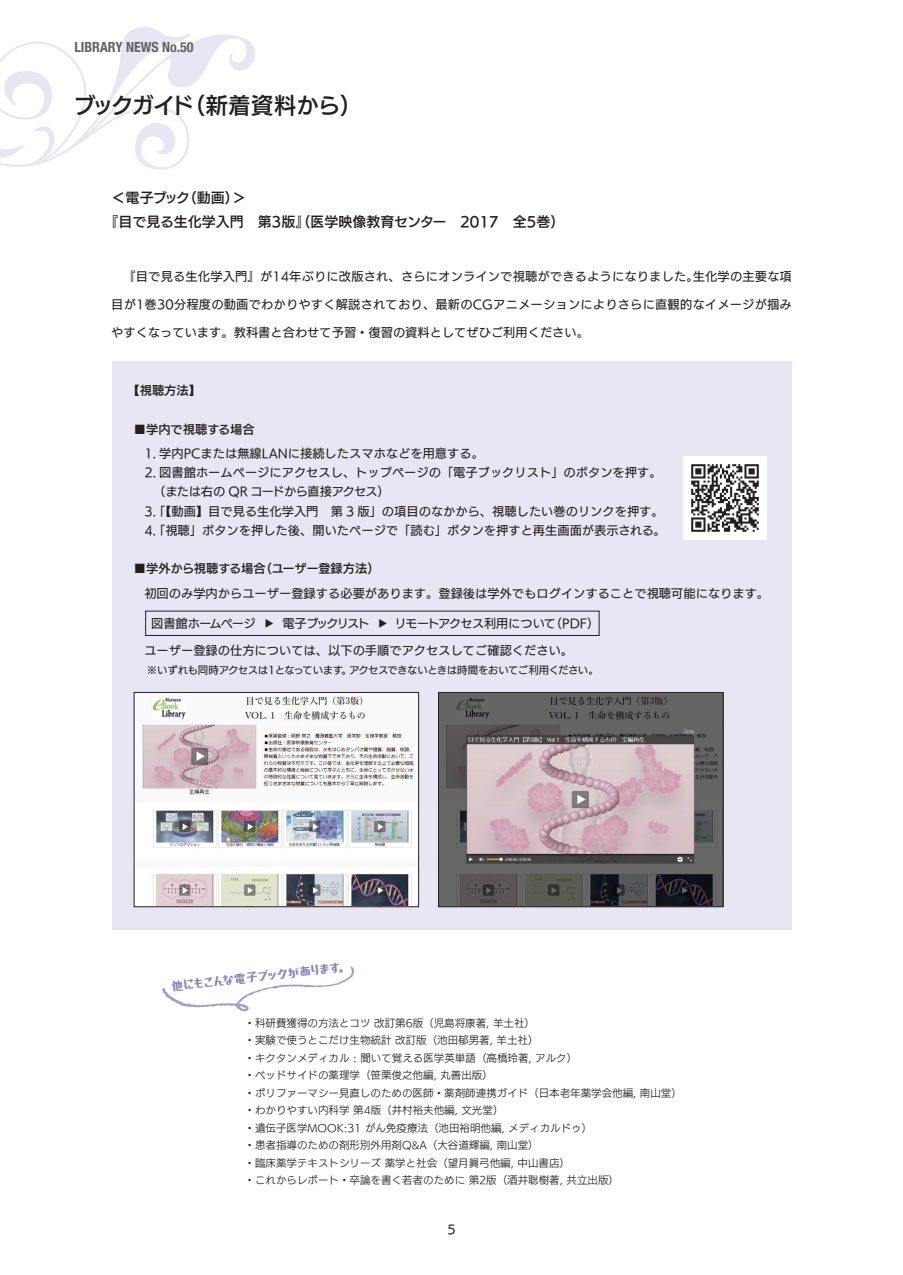
<style>
.page{position:relative;width:903px;height:1275px;background:#fff}
.page>*{position:absolute;margin:0;border:0;box-sizing:border-box;transform-origin:0 0}
.t1{font:22.75px "UD Kakugo Small Pr 6 N DB";letter-spacing:-.065em;color:#231f20}
.t2{font:14px "UD Kakugo Small Pr 6 N DB";color:#231f20}
.t3{font:700 condensed 14px "Helvetica Neue";color:#636366}
.t4{font:12.25px "UD Kakugo Small Pr 6 N M";color:#231f20}
.t5{font:12.25px "UD Kakugo Small Pr 6 N M";letter-spacing:-.06em;color:#231f20}
.t6{font:12.25px "UD Kakugo Small Pr 6 N DB";color:#231f20}
.t7{font:12.25px "UD Kakugo Small Pr 6 N M";letter-spacing:-.04em;color:#231f20}
.t8{font:11.9px "Aokane Std EB";color:#8b85bf}
.t9{font:10.5px "UD Kakugo Small Pr 6 N R";color:#231f20}
.t10{font:10.5px "UD Kakugo Small Pr 6 N M";letter-spacing:-.05em;color:#231f20}
.s1{font-size:9.8px}
</style>
<div class="page">
<div style="left:112px;top:361px;width:680px;height:568px;background:#e7e6f2"></div>
<hr style="left:902px;top:0;width:1px;height:1275px;background:#3b383a">
<svg style="left:0;top:27px;width:255px;height:143px"></svg>
<img style="left:136px;top:694px;width:281px;height:211px">
<div style="left:134px;top:692px;width:285px;height:215px;border:1px solid #231f20"></div>
<img style="left:440px;top:694px;width:281px;height:211px">
<div style="left:438px;top:692px;width:285px;height:215px;border:1px solid #231f20"></div>
<div style="left:145px;top:611px;width:454px;height:25px;border:1px solid #231f20"></div>
<img style="left:683px;top:456px;width:84px;height:84px">
<svg style="left:162px;top:966px;width:192px;height:45px"></svg>
<p class="t3" style="left:74px;top:35px;width:121px">LIBRARY NEWS No.50</p>
<p class="t1" style="left:73px;top:93px;width:290px">ブックガイド（新着資料から）</p>
<p class="t2" style="left:112px;top:190px;width:136px">＜電子ブック（動画）＞</p>
<p class="t2" style="left:104px;top:214px;width:462px">『目で見る生化学入門　第3版』（医学映像教育センター　2017　全5巻）</p>
<p class="t4" style="left:123px;top:270px;width:670px">『目で見る生化学入門』が14年ぶりに改版され、さらにオンラインで視聴ができるようになりました。生化学の主要な項</p>
<p class="t4" style="left:111px;top:298px;width:682px">目が1巻30分程度の動画でわかりやすく解説されており、最新のCGアニメーションによりさらに直観的なイメージが掴み</p>
<p class="t4" style="left:111px;top:326px;width:479px">やすくなっています。教科書と合わせて予習・復習の資料としてぜひご利用ください。</p>
<p class="t6" style="left:127px;top:384px;width:75px">【視聴方法】</p>
<p class="t6" style="left:134px;top:422px;width:122px">■学内で視聴する場合</p>
<p class="t4" style="left:144px;top:446px;width:341px">1. 学内PCまたは無線LANに接続したスマホなどを用意する。</p>
<p class="t4" style="left:144px;top:466px;width:519px">2. 図書館ホームページにアクセスし、トップページの「電子ブックリスト」のボタンを押す。</p>
<p class="t7" style="left:153px;top:485px;width:238px">（または右の QR コードから直接アクセス）</p>
<p class="t4" style="left:144px;top:504px;width:521px">3.「【動画】目で見る生化学入門　第 3 版」の項目のなかから、視聴したい巻のリンクを押す。</p>
<p class="t4" style="left:144px;top:523px;width:523px">4.「視聴」ボタンを押した後、開いたページで「読む」ボタンを押すと再生画面が表示される。</p>
<p class="t6" style="left:134px;top:562px;width:247px">■学外から視聴する場合（ユーザー登録方法）</p>
<p class="t4" style="left:144px;top:586px;width:626px">初回のみ学内からユーザー登録する必要があります。登録後は学外でもログインすることで視聴可能になります。</p>
<p class="t5" style="left:151px;top:616px;width:450px">図書館ホームページ <span class="s1">▶</span> 電子ブックリスト <span class="s1">▶</span> リモートアクセス利用について（PDF）</p>
<p class="t4" style="left:144px;top:644px;width:430px">ユーザー登録の仕方については、以下の手順でアクセスしてご確認ください。</p>
<p class="t10" style="left:147px;top:664px;width:453px">※いずれも同時アクセスは1となっています。アクセスできないときは時間をおいてご利用ください。</p>
<p class="t8" style="left:170px;top:977px;width:181px;rotate:-6deg">他にもこんな電子ブックがあります。</p>
<p class="t9" style="left:245px;top:1017px;width:292px">・科研費獲得の方法とコツ 改訂第6版（児島将康著, 羊土社）</p>
<p class="t9" style="left:245px;top:1035px;width:295px">・実験で使うとこだけ生物統計 改訂版（池田郁男著, 羊土社）</p>
<p class="t9" style="left:245px;top:1052px;width:334px">・キクタンメディカル : 聞いて覚える医学英単語（高橋玲著, アルク）</p>
<p class="t9" style="left:245px;top:1070px;width:250px">・ベッドサイドの薬理学（笹栗俊之他編, 丸善出版）</p>
<p class="t9" style="left:245px;top:1087px;width:439px">・ポリファーマシー見直しのための医師・薬剤師連携ガイド（日本老年薬学会他編, 南山堂）</p>
<p class="t9" style="left:245px;top:1105px;width:260px">・わかりやすい内科学 第4版（井村裕夫他編, 文光堂）</p>
<p class="t9" style="left:245px;top:1122px;width:349px">・遺伝子医学MOOK:31 がん免疫療法（池田裕明他編, メディカルドゥ）</p>
<p class="t9" style="left:245px;top:1140px;width:295px">・患者指導のための剤形別外用剤Q&amp;A（大谷道輝編, 南山堂）</p>
<p class="t9" style="left:245px;top:1157px;width:327px">・臨床薬学テキストシリーズ 薬学と社会（望月眞弓他編, 中山書店）</p>
<p class="t9" style="left:245px;top:1175px;width:376px">・これからレポート・卒論を書く若者のために 第2版（酒井聡樹著, 共立出版）</p>
<p class="t4" style="left:447px;top:1222px;width:10px">5</p>
</div>
